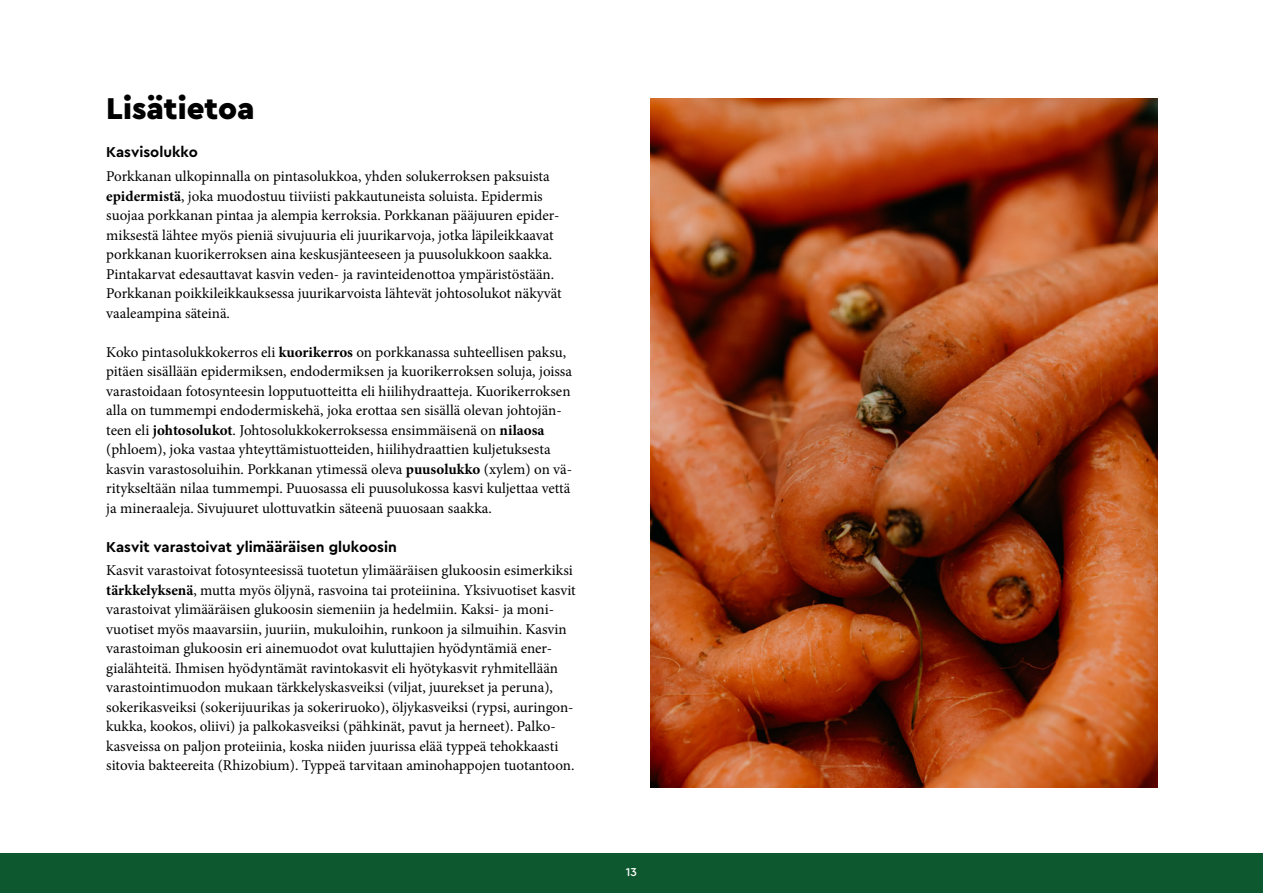
<style>
.page{position:relative;width:1263px;height:893px;background:#fff}
.page>*{position:absolute;margin:0;border:0;box-sizing:border-box;transform-origin:0 0}
.H2_otsikko{font:900 31.5px "Cera PRO";color:#000}
.leipis{font:15px/19.5px "Minion Pro";color:#000}
.leipis-2{font:700 15px "Cera PRO";color:#000}
.t1{font:500 12px "Cera PRO";color:#fff}
.s1{font-weight:700}
</style>
<div class="page">
<div style="left:0;top:853px;width:1263px;height:40px;background:#0d582e"></div>
<img style="left:651px;top:99px;width:506px;height:689px">
<p class="H2_otsikko" style="left:106px;top:87px;width:150px">Lisätietoa</p>
<p class="leipis-2" style="left:106px;top:142px;width:93px">Kasvisolukko</p>
<p class="leipis" style="left:106px;top:167px;width:457px">Porkkanan ulkopinnalla on pintasolukkoa, yhden solukerroksen paksuista <span class="s1">epidermistä</span>, joka muodostuu tiiviisti pakkautuneista soluista. Epidermis suojaa porkkanan pintaa ja alempia kerroksia. Porkkanan pääjuuren epider&shy;miksestä lähtee myös pieniä sivujuuria eli juurikarvoja, jotka läpileikkaavat porkkanan kuorikerroksen aina keskusjänteeseen ja puusolukkoon saakka.<br>Pintakarvat edesauttavat kasvin veden- ja ravinteidenottoa ympäristöstään.<br>Porkkanan poikkileikkauksessa juurikarvoista lähtevät johtosolukot näkyvät vaaleampina säteinä.</p>
<p class="leipis" style="left:106px;top:342px;width:467px">Koko pintasolukkokerros eli <span class="s1">kuorikerros</span> on porkkanassa suhteellisen paksu, pitäen sisällään epidermiksen, endodermiksen ja kuorikerroksen soluja, joissa varastoidaan fotosynteesin lopputuotteitta eli hiilihydraatteja. Kuorikerroksen alla on tummempi endodermiskehä, joka erottaa sen sisällä olevan johtojän&shy;teen eli <span class="s1">johtosolukot</span>. Johtosolukkokerroksessa ensimmäisenä on <span class="s1">nilaosa </span>(phloem), joka vastaa yhteyttämistuotteiden, hiilihydraattien kuljetuksesta kasvin varastosoluihin. Porkkanan ytimessä oleva <span class="s1">puusolukko</span> (xylem) on vä&shy;ritykseltään nilaa tummempi. Puuosassa eli puusolukossa kasvi kuljettaa vettä ja mineraaleja. Sivujuuret ulottuvatkin säteenä puuosaan saakka.</p>
<p class="leipis-2" style="left:106px;top:537px;width:292px">Kasvit varastoivat ylimääräisen glukoosin</p>
<p class="leipis" style="left:106px;top:561px;width:471px">Kasvit varastoivat fotosynteesissä tuotetun ylimääräisen glukoosin esimerkiksi <span class="s1">tärkkelyksenä</span>, mutta myös öljynä, rasvoina tai proteiinina. Yksivuotiset kasvit varastoivat ylimääräisen glukoosin siemeniin ja hedelmiin. Kaksi- ja moni&shy;vuotiset myös maavarsiin, juuriin, mukuloihin, runkoon ja silmuihin. Kasvin varastoiman glukoosin eri ainemuodot ovat kuluttajien hyödyntämiä ener&shy;gialähteitä. Ihmisen hyödyntämät ravintokasvit eli hyötykasvit ryhmitellään varastointimuodon mukaan tärkkelyskasveiksi (viljat, juurekset ja peruna), sokerikasveiksi (sokerijuurikas ja sokeriruoko), öljykasveiksi (rypsi, auringon&shy;kukka, kookos, oliivi) ja palkokasveiksi (pähkinät, pavut ja herneet). Palko&shy;kasveissa on paljon proteiinia, koska niiden juurissa elää typpeä tehokkaasti sitovia bakteereita (Rhizobium). Typpeä tarvitaan aminohappojen tuotantoon.</p>
<p class="t1" style="left:626px;top:864px;width:13px">13</p>
</div>
